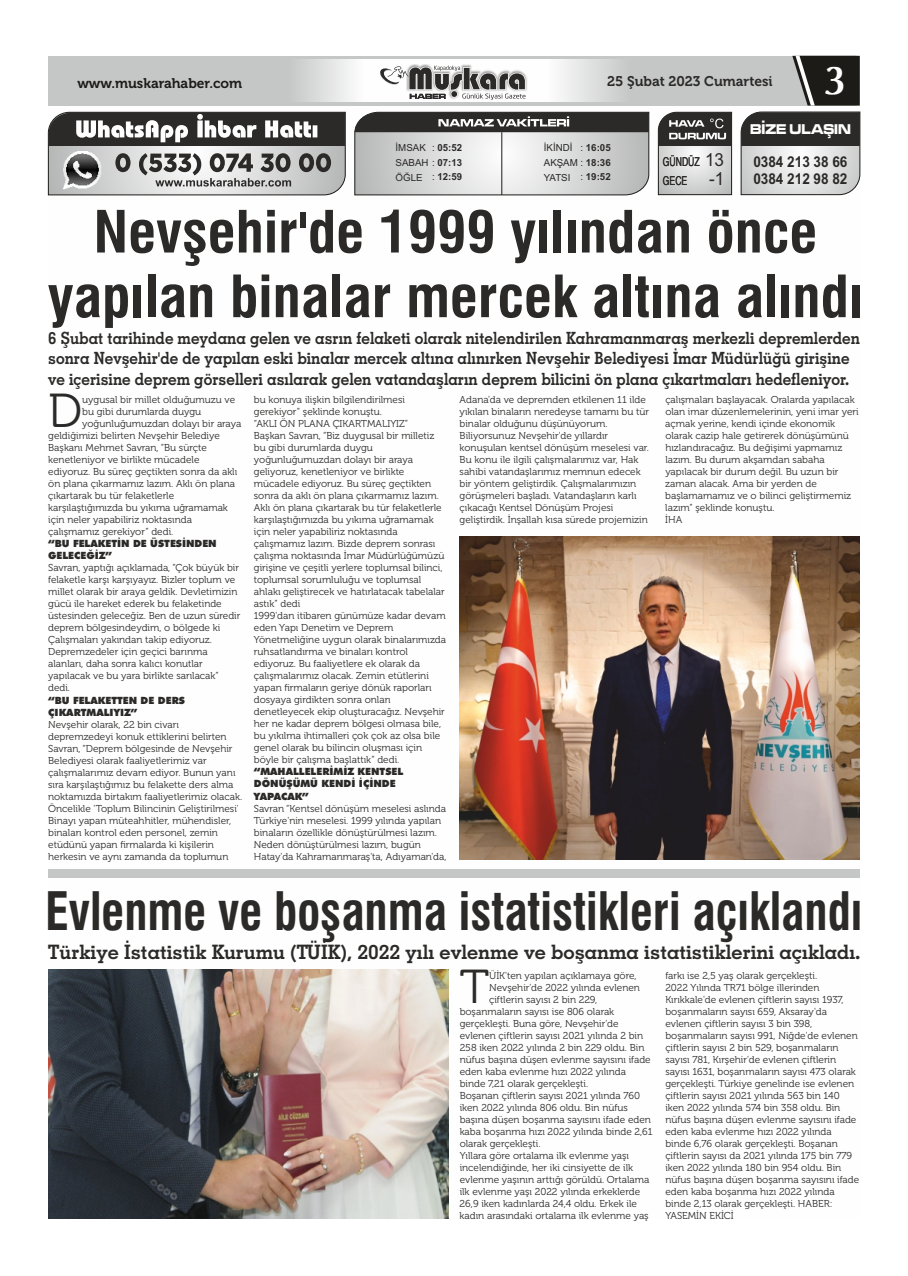
<style>
.page{position:relative;width:908px;height:1276px;background:#fff}
.page>*{position:absolute;margin:0;border:0;box-sizing:border-box;transform-origin:0 0}
.t1{font:700 condensed 56.7px/64.6px "Swiss 721 BT";color:#2b2a29;text-align:center}
.t2{font:700 condensed 51.6px "Swiss 721 BT";color:#2b2a29;scale:.93 1}
.t3{font:47.5px "Museo 300";color:#2b2a29}
.t4{font:700 40.7px "Optima";color:#fefefe}
.t5{font:19.9px "Geometric Slabserif 703 Bold BT";color:#2b2a29}
.t6{font:16.9px/20.2px "Geometric Slabserif 703 Bold BT";color:#2b2a29;scale:.91 1}
.t7{font:700 15px/17.1px "Arial Narrow";color:#2b2a29;scale:1.1 1}
.t8{font:14.7px "Microgramma D Bold Exte";color:#fefefe;scale:.85 1}
.t9{font:14px "Museo 700";color:#1c1b17}
.t10{font:14px "Museo 700";color:#2b2a29}
.t11{font:condensed 12.3px "Helvetica";color:#2b2a29;scale:.86 1}
.t12{font:10px/12px "Museo 300";color:#2b2a29}
.t13{font:900 10px/12px "Futura BT";color:#2b2a29}
.t14{font:9.7px/14.8px "Arial";color:#2b2a29}
.t15{font:700 9.7px "Arial";color:#2b2a29}
.s1{font-weight:700}
.s2{font-weight:400}
.s3{font-family:"Arial";font-stretch:normal;font-size:18px}
</style>
<div class="page">
<svg style="left:47px;top:111px;width:299px;height:85px;background:#90908f"></svg>
<svg style="left:354px;top:111px;width:295px;height:85px;background:#b1b1b1"></svg>
<svg style="left:657px;top:111px;width:75px;height:85px;background:#9e9e9e"></svg>
<div style="left:48px;top:56px;width:811px;height:50px;background:#c5c6c6"></div>
<img style="left:303px;top:60px;width:312px;height:41px">
<svg style="left:740px;top:56px;width:120px;height:140px"></svg>
<img style="left:406px;top:64px;width:121px;height:36px">
<svg style="left:378px;top:66px;width:148px;height:36px;background:#aeadad"></svg>
<div style="left:48px;top:869px;width:811px;height:9px;background:#c5c6c6"></div>
<img style="left:48px;top:969px;width:400px;height:249px">
<img style="left:459px;top:536px;width:400px;height:323px">
<h3 class="t9" style="left:77px;top:78px;width:166px">www.muskarahaber.com</h3>
<h3 class="t10" style="left:607px;top:75px;width:167px">25 Şubat 2023 Cumartesi</h3>
<h3 class="t4" style="left:822px;top:62px;width:26px">3</h3>
<p class="t14" style="left:395px;top:141px;width:68px">İMSAK<br>SABAH : <span class="s1">07:13</span></p>
<p class="t14" style="left:543px;top:141px;width:68px">İKİNDİ<br>AKŞAM : <span class="s1">18:36</span></p>
<p class="t15" style="left:432px;top:144px;width:31px"><span class="s2">:</span> 05:52</p>
<p class="t15" style="left:580px;top:144px;width:32px"><span class="s2">:</span> 16:05</p>
<p class="t14" style="left:395px;top:171px;width:68px">ÖĞLE : <span class="s1">12:59</span></p>
<p class="t14" style="left:543px;top:171px;width:68px">YATSI : <span class="s1">19:52</span></p>
<h3 class="t8" style="left:749px;top:122px;width:120px">BİZE ULAŞIN</h3>
<p class="t11" style="left:662px;top:157px;width:73px">GÜNDÜZ <span class="s3">13</span></p>
<h3 class="t7" style="left:753px;top:155px;width:87px">0384 213 38 66<br>0384 212 98 82</h3>
<p class="t11" style="left:662px;top:176px;width:73px">GECE <span class="s3">-1</span></p>
<h1 class="t1" style="left:48px;top:205px;width:816px">Nevşehir'de 1999 yılından önce yapılan binalar mercek altına alındı</h1>
<p class="t6" style="left:48px;top:330px;width:893px">6 Şubat tarihinde meydana gelen ve asrın felaketi olarak nitelendirilen Kahramanmaraş merkezli depremlerden sonra Nevşehir'de de yapılan eski binalar mercek altına alınırken Nevşehir Belediyesi İmar Müdürlüğü girişine ve içerisine deprem görselleri asılarak gelen vatandaşların deprem bilicini ön plana çıkartmaları hedefleniyor.</p>
<h3 class="t3" style="left:48px;top:391px;width:35px">D</h3>
<p class="t12" style="left:82px;top:395px;width:154px">uygusal bir millet olduğumuzu ve</p>
<p class="t12" style="left:82px;top:407px;width:120px">bu gibi durumlarda duygu</p>
<p class="t12" style="left:82px;top:419px;width:161px">yoğunluğumuzdan dolayı bir araya</p>
<p class="t12" style="left:48px;top:431px;width:173px">geldiğimizi belirten Nevşehir Belediye</p>
<p class="t12" style="left:48px;top:443px;width:160px">Başkanı Mehmet Savran, “Bu sürçte</p>
<p class="t12" style="left:48px;top:455px;width:153px">kenetleniyor ve birlikte mücadele</p>
<p class="t12" style="left:48px;top:467px;width:190px">ediyoruz. Bu süreç geçtikten sonra da aklı</p>
<p class="t12" style="left:48px;top:479px;width:188px">ön plana çıkarmamız lazım. Aklı ön plana</p>
<p class="t12" style="left:48px;top:491px;width:127px">çıkartarak bu tür felaketlerle</p>
<p class="t12" style="left:48px;top:503px;width:181px">karşılaştığımızda bu yıkıma uğramamak</p>
<p class="t12" style="left:48px;top:515px;width:145px">için neler yapabiliriz noktasında</p>
<p class="t12" style="left:48px;top:527px;width:126px">çalışmamız gerekiyor” dedi.</p>
<p class="t13" style="left:48px;top:539px;width:170px">“BU FELAKETİN DE ÜSTESİNDEN<br>GELECEĞİZ”</p>
<p class="t12" style="left:48px;top:563px;width:194px">Savran, yaptığı açıklamada, “Çok büyük bir felaketle karşı karşıyayız. Bizler toplum ve millet olarak bir araya geldik. Devletimizin gücü ile hareket ederek bu felaketinde üstesinden geleceğiz. Ben de uzun süredir deprem bölgesindeydim, o bölgede ki Çalışmaları yakından takip ediyoruz.<br>Depremzedeler için geçici barınma alanları, daha sonra kalıcı konutlar yapılacak ve bu yara birlikte sarılacak” dedi.</p>
<p class="t13" style="left:48px;top:695px;width:138px">“BU FELAKETTEN DE DERS<br>ÇIKARTMALIYIZ”</p>
<p class="t12" style="left:48px;top:719px;width:195px">Nevşehir olarak, 22 bin civarı depremzedeyi konuk ettiklerini belirten Savran, “Deprem bölgesinde de Nevşehir Belediyesi olarak faaliyetlerimiz var çalışmalarımız devam ediyor. Bunun yanı sıra karşılaştığımız bu felakette ders alma noktamızda birtakım faaliyetlerimiz olacak.<br>Öncelikle 'Toplum Bilincinin Geliştirilmesi' Binayı yapan müteahhitler, mühendisler, binaları kontrol eden personel, zemin etüdünü yapan firmalarda ki kişilerin herkesin ve aynı zamanda da toplumun</p>
<p class="t12" style="left:254px;top:395px;width:194px">bu konuya ilişkin bilgilendirilmesi gerekiyor” şeklinde konuştu.<br>“AKLI ÖN PLANA ÇIKARTMALIYIZ”<br>Başkan Savran, “Biz duygusal bir milletiz bu gibi durumlarda duygu yoğunluğumuzdan dolayı bir araya geliyoruz, kenetleniyor ve birlikte mücadele ediyoruz. Bu süreç geçtikten sonra da aklı ön plana çıkarmamız lazım.<br>Aklı ön plana çıkartarak bu tür felaketlerle karşılaştığımızda bu yıkıma uğramamak için neler yapabiliriz noktasında çalışmamız lazım. Bizde deprem sonrası çalışma noktasında İmar Müdürlüğümüzü girişine ve çeşitli yerlere toplumsal bilinci, toplumsal sorumluluğu ve toplumsal ahlakı geliştirecek ve hatırlatacak tabelalar astık” dedi<br>1999'dan itibaren günümüze kadar devam eden Yapı Denetim ve Deprem Yönetmeliğine uygun olarak binalarımızda ruhsatlandırma ve binaları kontrol ediyoruz. Bu faaliyetlere ek olarak da çalışmalarımız olacak. Zemin etütlerini yapan firmaların geriye dönük raporları dosyaya girdikten sonra onları denetleyecek ekip oluşturacağız. Nevşehir her ne kadar deprem bölgesi olmasa bile, bu yıkılma ihtimalleri çok çok az olsa bile genel olarak bu bilincin oluşması için böyle bir çalışma başlattık” dedi.</p>
<p class="t13" style="left:254px;top:767px;width:151px">“MAHALLELERİMİZ KENTSEL<br>DÖNÜŞÜMÜ KENDİ İÇİNDE<br>YAPACAK”</p>
<p class="t12" style="left:254px;top:803px;width:194px">Savran “Kentsel dönüşüm meselesi aslında Türkiye'nin meselesi. 1999 yılında yapılan binaların özellikle dönüştürülmesi lazım.<br>Neden dönüştürülmesi lazım, bugün Hatay'da Kahramanmaraş'ta, Adıyaman'da,</p>
<p class="t12" style="left:459px;top:395px;width:191px">Adana'da ve depremden etkilenen 11 ilde yıkılan binaların neredeyse tamamı bu tür binalar olduğunu düşünüyorum.<br>Biliyorsunuz Nevşehir'de yıllardır konuşulan kentsel dönüşüm meselesi var.<br>Bu konu ile ilgili çalışmalarımız var, Hak sahibi vatandaşlarımız memnun edecek bir yöntem geliştirdik. Çalışmalarımızın görüşmeleri başladı. Vatandaşların karlı çıkacağı Kentsel Dönüşüm Projesi geliştirdik. İnşallah kısa sürede projemizin</p>
<p class="t12" style="left:665px;top:395px;width:195px">çalışmaları başlayacak. Oralarda yapılacak olan imar düzenlemelerinin, yeni imar yeri açmak yerine, kendi içinde ekonomik olarak cazip hale getirerek dönüşümünü hızlandıracağız. Bu değişimi yapmamız lazım. Bu durum akşamdan sabaha yapılacak bir durum değil. Bu uzun bir zaman alacak. Ama bir yerden de başlamamamız ve o bilinci geliştirmemiz lazım” şeklinde konuştu.<br>İHA</p>
<h2 class="t2" style="left:45px;top:890px;width:879px">Evlenme ve boşanma istatistikleri açıklandı</h2>
<p class="t12" style="left:489px;top:970px;width:149px">ÜİK'ten yapılan açıklamaya göre,</p>
<h3 class="t5" style="left:48px;top:944px;width:813px">Türkiye İstatistik Kurumu (TÜİK), 2022 yılı evlenme ve boşanma istatistiklerini açıkladı.</h3>
<h3 class="t3" style="left:459px;top:967px;width:31px">T</h3>
<p class="t12" style="left:665px;top:970px;width:195px">farkı ise 2,5 yaş olarak gerçekleşti.<br>2022 Yılında TR71 bölge illerinden Kırıkkale'de evlenen çiftlerin sayısı 1937, boşanmaların sayısı 659, Aksaray'da evlenen çiftlerin sayısı 3 bin 398, boşanmaların sayısı 991, Niğde'de evlenen çiftlerin sayısı 2 bin 529, boşanmaların sayısı 781, Kırşehir'de evlenen çiftlerin sayısı 1631, boşanmaların sayısı 473 olarak gerçekleşti. Türkiye genelinde ise evlenen çiftlerin sayısı 2021 yılında 563 bin 140 iken 2022 yılında 574 bin 358 oldu. Bin nüfus başına düşen evlenme sayısını ifade eden kaba evlenme hızı 2022 yılında binde 6,76 olarak gerçekleşti. Boşanan çiftlerin sayısı da 2021 yılında 175 bin 779 iken 2022 yılında 180 bin 954 oldu. Bin nüfus başına düşen boşanma sayısını ifade eden kaba boşanma hızı 2022 yılında binde 2,13 olarak gerçekleşti. HABER:<br>YASEMİN EKİCİ</p>
<p class="t12" style="left:489px;top:982px;width:152px">Nevşehir'de 2022 yılında evlenen</p>
<p class="t12" style="left:489px;top:994px;width:110px">çiftlerin sayısı 2 bin 229,</p>
<p class="t12" style="left:459px;top:1006px;width:156px">boşanmaların sayısı ise 806 olarak</p>
<p class="t12" style="left:459px;top:1018px;width:160px">gerçekleşti. Buna göre, Nevşehir'de</p>
<p class="t12" style="left:459px;top:1030px;width:185px">evlenen çiftlerin sayısı 2021 yılında 2 bin</p>
<p class="t12" style="left:459px;top:1042px;width:186px">258 iken 2022 yılında 2 bin 229 oldu. Bin</p>
<p class="t12" style="left:459px;top:1054px;width:192px">nüfus başına düşen evlenme sayısını ifade</p>
<p class="t12" style="left:459px;top:1066px;width:168px">eden kaba evlenme hızı 2022 yılında</p>
<p class="t12" style="left:459px;top:1078px;width:130px">binde 7,21 olarak gerçekleşti.</p>
<p class="t12" style="left:459px;top:1090px;width:182px">Boşanan çiftlerin sayısı 2021 yılında 760</p>
<p class="t12" style="left:459px;top:1102px;width:170px">iken 2022 yılında 806 oldu. Bin nüfus</p>
<p class="t12" style="left:459px;top:1114px;width:193px">başına düşen boşanma sayısını ifade eden</p>
<p class="t12" style="left:459px;top:1126px;width:194px">kaba boşanma hızı 2022 yılında binde 2,61</p>
<p class="t12" style="left:459px;top:1138px;width:82px">olarak gerçekleşti.</p>
<p class="t12" style="left:459px;top:1150px;width:171px">Yıllara göre ortalama ilk evlenme yaşı</p>
<p class="t12" style="left:459px;top:1162px;width:175px">incelendiğinde, her iki cinsiyette de ilk</p>
<p class="t12" style="left:459px;top:1174px;width:191px">evlenme yaşının arttığı görüldü. Ortalama</p>
<p class="t12" style="left:459px;top:1186px;width:182px">ilk evlenme yaşı 2022 yılında erkeklerde</p>
<p class="t12" style="left:459px;top:1198px;width:179px">26,9 iken kadınlarda 24,4 oldu. Erkek ile</p>
<p class="t12" style="left:459px;top:1210px;width:190px">kadın arasındaki ortalama ilk evlenme yaş</p>
</div>
